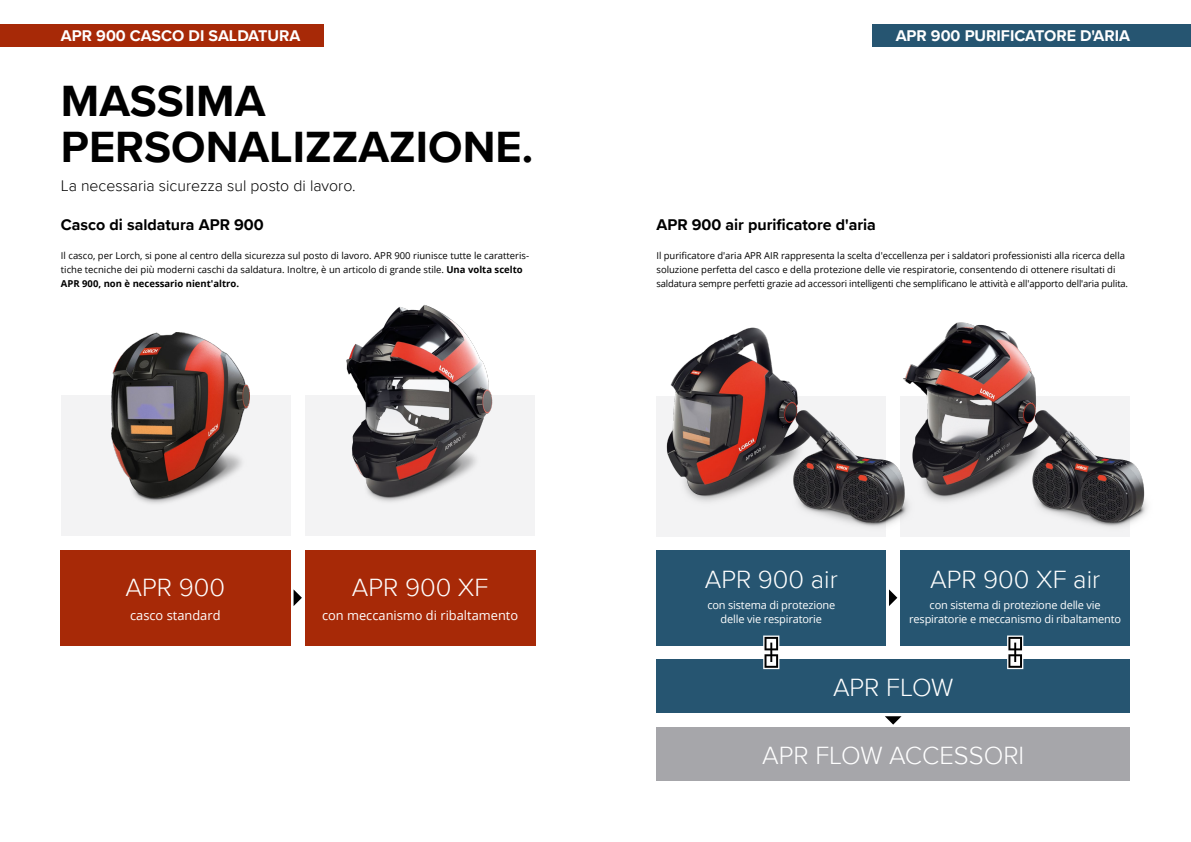
<style>
.page{position:relative;width:1191px;height:842px;background:#fff}
.page>*{position:absolute;margin:0;border:0;box-sizing:border-box;transform-origin:0 0}
.t1{font:700 45px/46px "Proxima Nova";color:#000}
.t2{font:300 25.7px "Proxima Nova";color:#fff}
.t3{font:700 16px "Proxima Nova";color:#000}
.t4{font:700 16px "Proxima Nova";color:#fff}
.t5{font:300 15.8px "Proxima Nova";color:#000}
.t6{font:12.8px "Open Sans";color:#fff}
.t7{font:11px/14px "Open Sans";letter-spacing:-.015em;color:#fff;text-align:center}
.t8{font:9.5px/14.2px "Open Sans";color:#000}
.s1{font-weight:700}
</style>
<div class="page">
<div style="left:60px;top:550px;width:231px;height:95px;background:#a72907"></div>
<div style="left:656px;top:550px;width:230px;height:95px;background:#265571"></div>
<div style="left:656px;top:659px;width:474px;height:54px;background:#265571"></div>
<div style="left:656px;top:727px;width:474px;height:54px;background:#a6a6aa"></div>
<div style="left:305px;top:550px;width:230px;height:95px;background:#a72907"></div>
<div style="left:900px;top:550px;width:230px;height:95px;background:#265571"></div>
<div style="left:873px;top:24px;width:318px;height:23px;background:#265571"></div>
<div style="left:0;top:24px;width:323px;height:23px;background:#a72907"></div>
<div style="left:61px;top:396px;width:230px;height:140px;background:#f3f3f4"></div>
<div style="left:305px;top:396px;width:229px;height:140px;background:#f3f3f4"></div>
<img style="left:954px;top:322px;width:194px;height:215px">
<img style="left:656px;top:325px;width:298px;height:212px">
<img style="left:112px;top:333px;width:138px;height:171px">
<img style="left:286px;top:305px;width:249px;height:206px">
<svg style="left:293px;top:589px;width:9px;height:17px"></svg>
<svg style="left:889px;top:589px;width:8px;height:17px"></svg>
<svg style="left:885px;top:716px;width:16px;height:9px"></svg>
<svg style="left:1007px;top:635px;width:16px;height:34px"></svg>
<svg style="left:763px;top:635px;width:16px;height:34px"></svg>
<h3 class="t4" style="left:61px;top:23px;width:241px">APR 900 CASCO DI SALDATURA</h3>
<h3 class="t4" style="left:895px;top:23px;width:236px">APR 900 PURIFICATORE D'ARIA</h3>
<h1 class="t1" style="left:61px;top:77px;width:474px">MASSIMA<br>PERSONALIZZAZIONE.</h1>
<h3 class="t5" style="left:61px;top:173px;width:296px">La necessaria sicurezza sul posto di lavoro.</h3>
<h3 class="t3" style="left:61px;top:213px;width:204px">Casco di saldatura APR 900</h3>
<p class="t8" style="left:61px;top:248px;width:469px">Il casco, per Lorch, si pone al centro della sicurezza sul posto di lavoro. APR 900 riunisce tutte le caratteris&shy;tiche tecniche dei più moderni caschi da saldatura. Inoltre, è un articolo di grande stile. <span class="s1">Una volta scelto<br>APR 900, non è necessario nient'altro.</span></p>
<h2 class="t2" style="left:126px;top:568px;width:101px">APR 900</h2>
<h3 class="t6" style="left:130px;top:606px;width:92px">casco standard</h3>
<h2 class="t2" style="left:352px;top:568px;width:138px">APR 900 XF</h2>
<h3 class="t6" style="left:322px;top:606px;width:198px">con meccanismo di ribaltamento</h3>
<h3 class="t3" style="left:656px;top:213px;width:221px">APR 900 air purificatore d'aria</h3>
<p class="t8" style="left:656px;top:248px;width:473px">Il purificatore d'aria APR AIR rappresenta la scelta d'eccellenza per i saldatori professionisti alla ricerca della soluzione perfetta del casco e della protezione delle vie respiratorie, consentendo di ottenere risultati di saldatura sempre perfetti grazie ad accessori intelligenti che semplificano le attività e all'apporto dell'aria pulita.</p>
<h2 class="t2" style="left:705px;top:560px;width:135px">APR 900 air</h2>
<p class="t7" style="left:707px;top:597px;width:129px">con sistema di protezione delle vie respiratorie</p>
<h2 class="t2" style="left:930px;top:560px;width:172px">APR 900 XF air</h2>
<p class="t7" style="left:909px;top:597px;width:213px">con sistema di protezione delle vie respiratorie e meccanismo di ribaltamento</p>
<h2 class="t2" style="left:833px;top:668px;width:122px">APR FLOW</h2>
<h2 class="t2" style="left:762px;top:736px;width:264px">APR FLOW ACCESSORI</h2>
</div>
